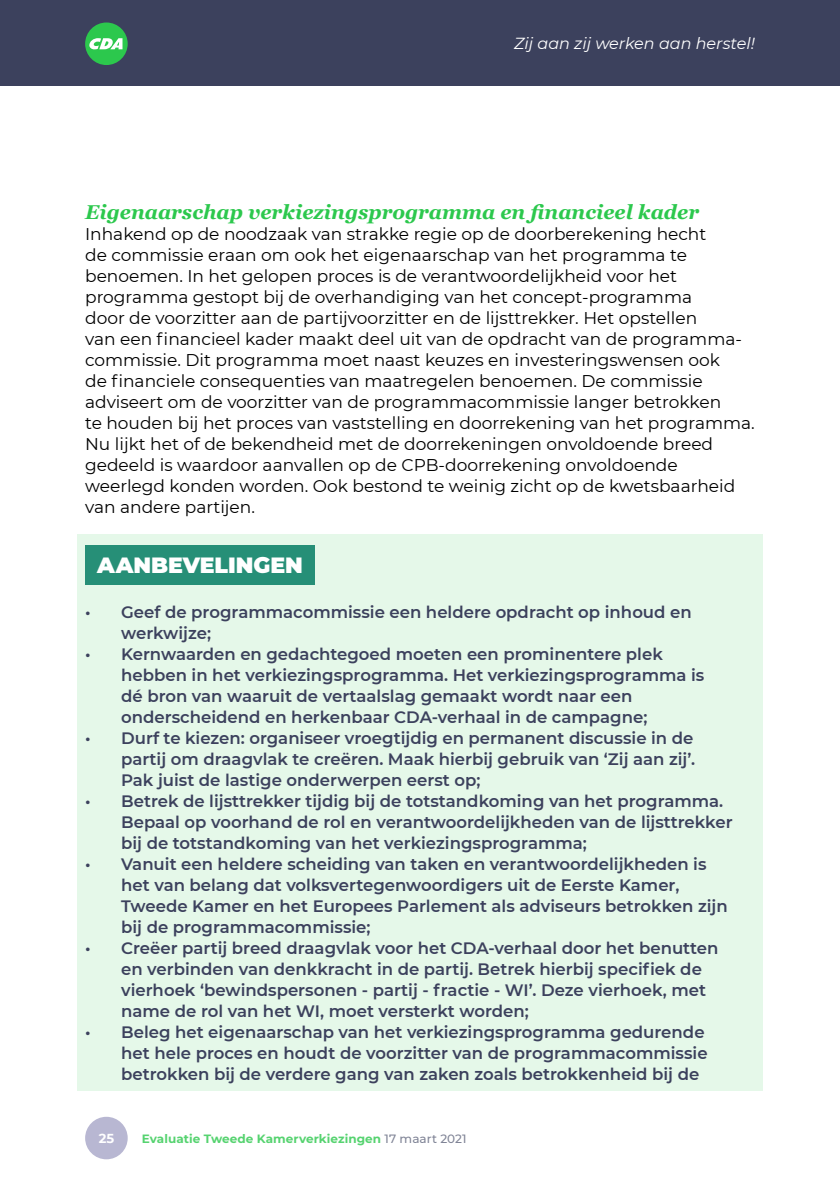
<style>
.page{position:relative;width:840px;height:1191px;background:#fff}
.page>*{position:absolute;margin:0;border:0;box-sizing:border-box;transform-origin:0 0}
.t1{font:900 22px "Montserrat";color:#fff}
.Body_8_5pt{font:italic 700 20px "Georgia";color:#2cc84d}
.Body_8_5pt-2{font:17px/21px "Montserrat";color:#000}
.t2{font:600 16.4px/21px "Montserrat";color:#3c415d}
.t3{font:italic 16px "Montserrat";color:#fff}
.t4{font:700 13px "Montserrat";color:#fff}
.t5{font:700 12px "Montserrat";letter-spacing:.005em;color:#56d370}
.s1{font-weight:500;color:#808496}
</style>
<div class="page">
<div style="left:0;top:0;width:839px;height:85px;background:#3c415d"></div>
<div style="left:85px;top:23px;width:43px;height:42px;background:#2cc84d;border-radius:50%"></div>
<svg style="left:89px;top:38px;width:33px;height:11px"></svg>
<div style="left:85px;top:1116px;width:43px;height:43px;background:#b8b7d2;border-radius:50%"></div>
<div style="left:77px;top:534px;width:685px;height:556px;background:#e5f8e9"></div>
<div style="left:85px;top:545px;width:230px;height:40px;background:#268f77"></div>
<p class="t3" style="left:514px;top:33px;width:242px">Zij aan zij werken aan herstel!</p>
<p class="Body_8_5pt" style="left:85px;top:197px;width:615px">Eigenaarschap verkiezingsprogramma en financieel kader</p>
<p class="Body_8_5pt-2" style="left:85px;top:223px;width:671px">Inhakend op de noodzaak van strakke regie op de doorberekening hecht<br>de commissie eraan om ook het eigenaarschap van het programma te benoemen. In het gelopen proces is de verantwoordelijkheid voor het programma gestopt bij de overhandiging van het concept-programma<br>door de voorzitter aan de partijvoorzitter en de lijsttrekker. Het opstellen<br>van een financieel kader maakt deel uit van de opdracht van de programma&shy;commissie. Dit programma moet naast keuzes en investeringswensen ook<br>de financiele consequenties van maatregelen benoemen. De commissie adviseert om de voorzitter van de programmacommissie langer betrokken<br>te houden bij het proces van vaststelling en doorrekening van het programma.<br>Nu lijkt het of de bekendheid met de doorrekeningen onvoldoende breed gedeeld is waardoor aanvallen op de CPB-doorrekening onvoldoende weerlegd konden worden. Ook bestond te weinig zicht op de kwetsbaarheid van andere partijen.</p>
<p class="t1" style="left:97px;top:548px;width:207px">AANBEVELINGEN</p>
<p class="t2" style="left:121px;top:601px;width:571px;text-indent:-36px">• Geef de programmacommissie een heldere opdracht op inhoud en werkwijze;</p>
<p class="t2" style="left:121px;top:643px;width:584px;text-indent:-36px">• Kernwaarden en gedachtegoed moeten een prominentere plek hebben in het verkiezingsprogramma. Het verkiezingsprogramma is dé bron van waaruit de vertaalslag gemaakt wordt naar een onderscheidend en herkenbaar CDA-verhaal in de campagne;</p>
<p class="t2" style="left:121px;top:727px;width:575px;text-align:justify;text-indent:-36px">• Durf te kiezen: organiseer vroegtijdig en permanent discussie in de partij om draagvlak te creëren. Maak hierbij gebruik van ‘Zij aan zij’.<br>Pak juist de lastige onderwerpen eerst op;</p>
<p class="t2" style="left:121px;top:790px;width:612px;text-indent:-36px">• Betrek de lijsttrekker tijdig bij de totstandkoming van het programma.<br>Bepaal op voorhand de rol en verantwoordelijkheden van de lijsttrekker bij de totstandkoming van het verkiezingsprogramma;</p>
<p class="t2" style="left:121px;top:853px;width:607px;text-indent:-36px">• Vanuit een heldere scheiding van taken en verantwoordelijkheden is het van belang dat volksvertegenwoordigers uit de Eerste Kamer, Tweede Kamer en het Europees Parlement als adviseurs betrokken zijn bij de programmacommissie;</p>
<p class="t2" style="left:121px;top:937px;width:598px;text-indent:-36px">• Creëer partij breed draagvlak voor het CDA-verhaal door het benutten en verbinden van denkkracht in de partij. Betrek hierbij specifiek de vierhoek ‘bewindspersonen - partij - fractie - WI’. Deze vierhoek, met name de rol van het WI, moet versterkt worden;</p>
<p class="t2" style="left:121px;top:1021px;width:587px;text-indent:-36px">• Beleg het eigenaarschap van het verkiezingsprogramma gedurende het hele proces en houdt de voorzitter van de programmacommissie betrokken bij de verdere gang van zaken zoals betrokkenheid bij de</p>
<p class="t4" style="left:99px;top:1128px;width:17px">25</p>
<p class="t5" style="left:142px;top:1129px;width:326px">Evaluatie Tweede Kamerverkiezingen <span class="s1">17 maart 2021</span></p>
</div>
